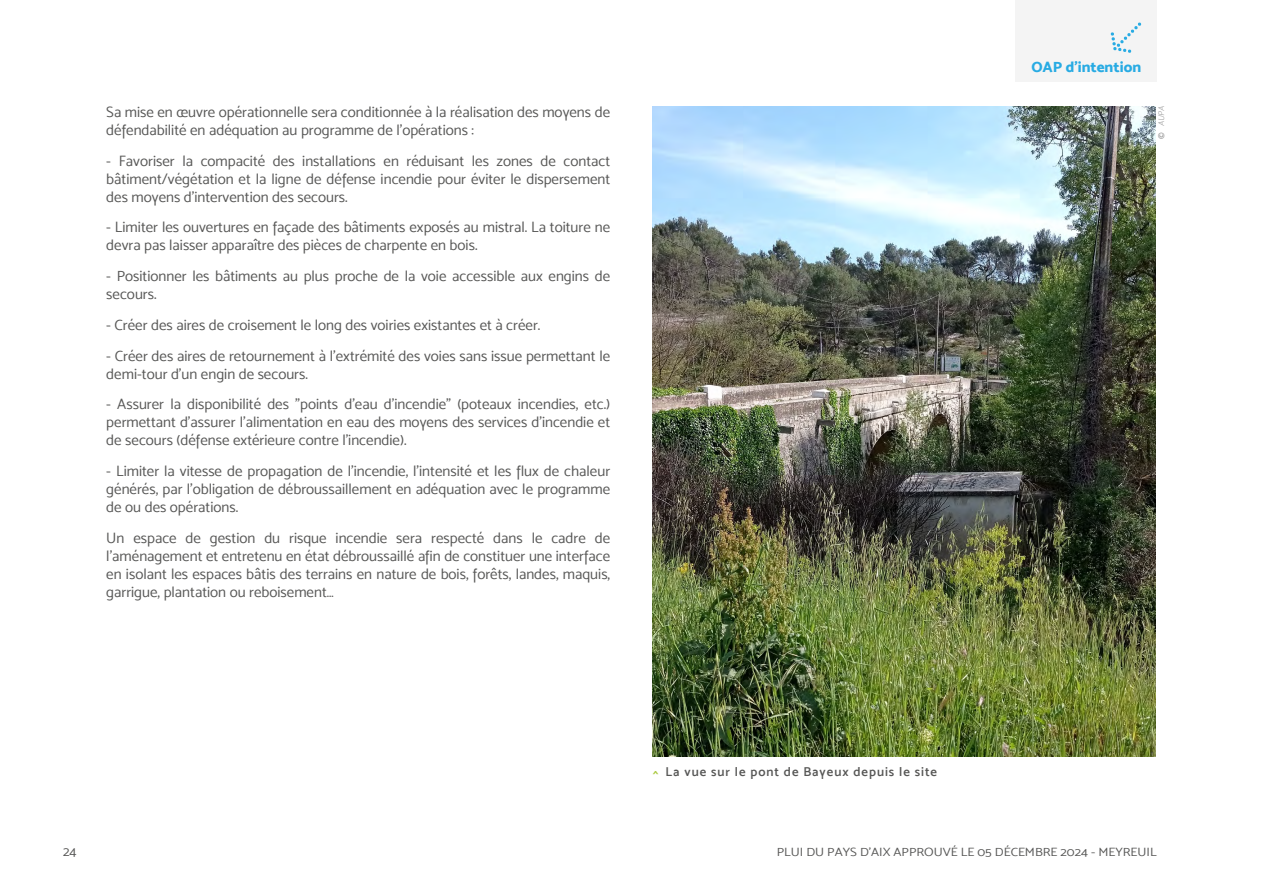
<style>
.page{position:relative;width:1263px;height:893px;background:#fff}
.page>*{position:absolute;margin:0;border:0;box-sizing:border-box;transform-origin:0 0}
.t1{font:15px/18px "Mosk Normal 400";color:#575756}
.t2{font:15px "Mosk Extra Bold 800";color:#28abe3}
.t3{font:13.5px "Mosk Normal 400";color:#575756}
.t4{font:12.9px "Mosk Semi Bold 600";letter-spacing:.075em;color:#575756}
.t5{font:12px "Mosk Normal 400";color:#575756;scale:1.1 1}
.t6{font:italic 8.25px "Mosk Extra Light 200";color:#909090}
.s1{color:#abca41}
.s2{font-family:"Mosk Medium 500";font-style:normal}
</style>
<div class="page">
<img style="left:653px;top:106px;width:502px;height:651px">
<div style="left:1015px;top:0;width:142px;height:81px;background:#f4f4f4"></div>
<svg style="left:1110px;top:22px;width:31px;height:31px"></svg>
<p class="t1" style="left:106px;top:103px;width:505px">Sa mise en œuvre opérationnelle sera conditionnée à la réalisation des moyens de défendabilité en adéquation au programme de l'opérations :</p>
<p class="t1" style="left:106px;top:151px;width:505px;text-align:justify">- Favoriser la compacité des installations en réduisant les zones de contact bâtiment/végétation et la ligne de défense incendie pour éviter le dispersement des moyens d’intervention des secours.</p>
<p class="t1" style="left:106px;top:218px;width:505px">- Limiter les ouvertures en façade des bâtiments exposés au mistral. La toiture ne devra pas laisser apparaître des pièces de charpente en bois.</p>
<p class="t1" style="left:106px;top:267px;width:505px">- Positionner les bâtiments au plus proche de la voie accessible aux engins de secours.</p>
<p class="t1" style="left:106px;top:316px;width:436px">- Créer des aires de croisement le long des voiries existantes et à créer.</p>
<p class="t1" style="left:106px;top:347px;width:505px">- Créer des aires de retournement à l'extrémité des voies sans issue permettant le demi-tour d’un engin de secours.</p>
<p class="t1" style="left:106px;top:395px;width:505px;text-align:justify">- Assurer la disponibilité des "points d’eau d’incendie" (poteaux incendies, etc.) permettant d'assurer l'alimentation en eau des moyens des services d'incendie et de secours (défense extérieure contre l'incendie).</p>
<p class="t1" style="left:106px;top:462px;width:505px;text-align:justify">- Limiter la vitesse de propagation de l’incendie, l'intensité et les flux de chaleur générés, par l'obligation de débroussaillement en adéquation avec le programme de ou des opérations.</p>
<p class="t1" style="left:106px;top:529px;width:505px;text-align:justify">Un espace de gestion du risque incendie sera respecté dans le cadre de l’aménagement et entretenu en état débroussaillé afin de constituer une interface en isolant les espaces bâtis des terrains en nature de bois, forêts, landes, maquis, garrigue, plantation ou reboisement…</p>
<p class="t4" style="left:653px;top:764px;width:286px"><span class="s1">^</span> La vue sur le pont de Bayeux depuis le site</p>
<p class="t2" style="left:1031px;top:57px;width:111px">OAP d'intention</p>
<p class="t6" style="left:1156px;top:139px;width:35px;rotate:-90deg"><span class="s2">©</span> AUPA</p>
<p class="t3" style="left:63px;top:843px;width:15px">24</p>
<p class="t5" style="left:777px;top:844px;width:347px">PLUI DU PAYS D’AIX APPROUVÉ LE 05 DÉCEMBRE 2024 - MEYREUIL</p>
</div>
